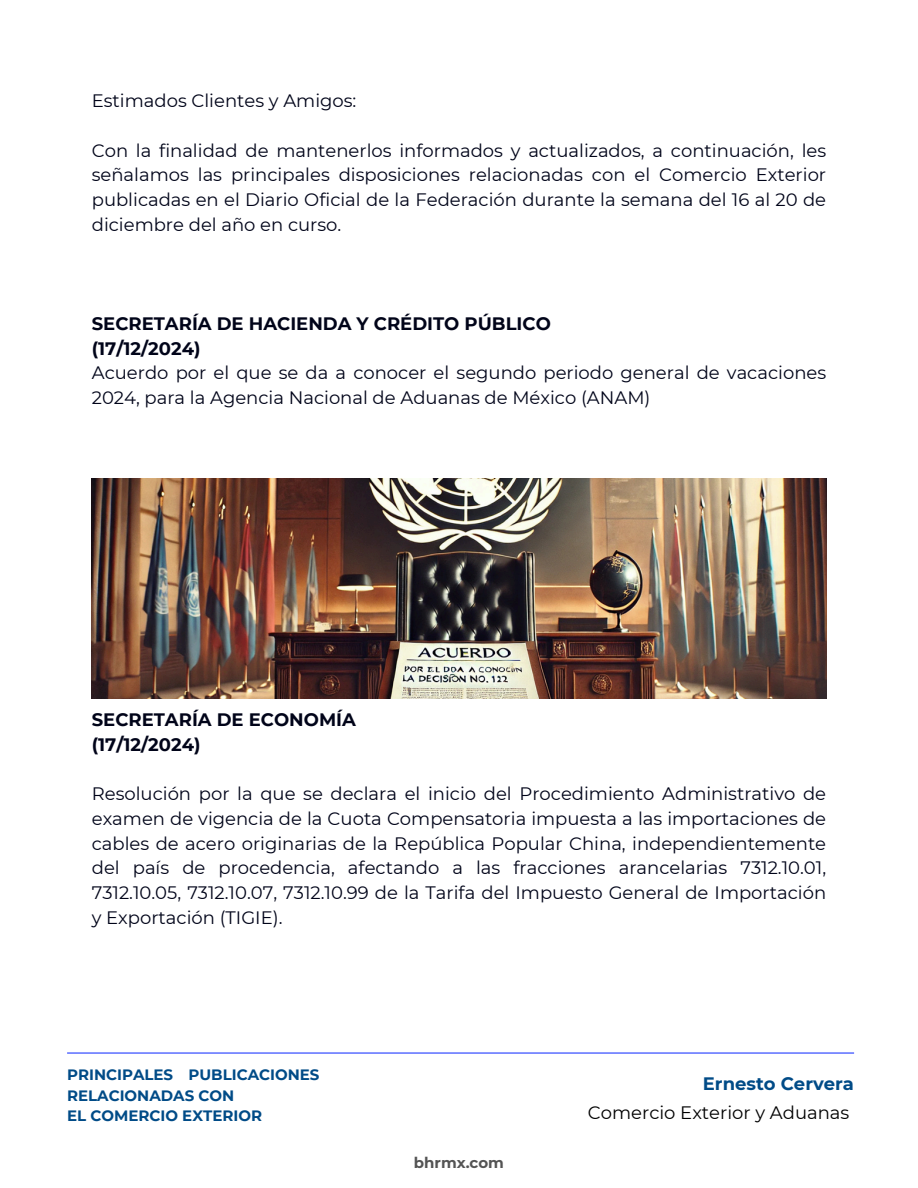
<style>
.page{position:relative;width:918px;height:1188px;background:#fff}
.page>*{position:absolute;margin:0;border:0;box-sizing:border-box;transform-origin:0 0}
.t1{font:18px/24.8px "Montserrat";color:#010419;text-align:justify}
.t2{font:700 18px/24.8px "Montserrat";color:#010419}
.t3{font:18px "Montserrat";color:#000}
.t4{font:700 18px "Montserrat";color:#004b87}
.t5{font:700 15px/20.2px "Montserrat";color:#004b87}
.t6{font:700 15px "Montserrat";color:#545454}
.s1{font-weight:700}
</style>
<div class="page">
<hr style="left:67px;top:1052px;width:787px;height:2px;background:#233dff">
<img style="left:92px;top:478px;width:734px;height:220px">
<h3 class="t1" style="left:92px;top:88px;width:266px">Estimados Clientes y Amigos:</h3>
<h3 class="t1" style="left:92px;top:138px;width:736px">Con la finalidad de mantenerlos informados y actualizados, a continuación, les señalamos las principales disposiciones relacionadas con el Comercio Exterior publicadas en el Diario Oficial de la Federación durante la semana del 16 al 20 de diciembre del año en curso.</h3>
<h3 class="t1" style="left:92px;top:311px;width:736px;text-align:left"><span class="s1">SECRETARÍA DE HACIENDA Y CRÉDITO PÚBLICO<br>(17/12/2024)<br></span>Acuerdo por el que se da a conocer el segundo periodo general de vacaciones 2024, para la Agencia Nacional de Aduanas de México (ANAM)</h3>
<h1 class="t2" style="left:92px;top:707px;width:266px">SECRETARÍA DE ECONOMÍA (17/12/2024)</h1>
<h3 class="t1" style="left:92px;top:781px;width:736px">Resolución por la que se declara el inicio del Procedimiento Administrativo de examen de vigencia de la Cuota Compensatoria impuesta a las importaciones de cables de acero originarias de la República Popular China, independientemente del país de procedencia, afectando a las fracciones arancelarias 7312.10.01, 7312.10.05, 7312.10.07, 7312.10.99 de la Tarifa del Impuesto General de Importación y Exportación (TIGIE).</h3>
<p class="t5" style="left:67px;top:1065px;width:254px">PRINCIPALES PUBLICACIONES<br>RELACIONADAS CON<br>EL COMERCIO EXTERIOR</p>
<h4 class="t6" style="left:414px;top:1153px;width:92px">bhrmx.com</h4>
<h2 class="t4" style="left:703px;top:1073px;width:153px">Ernesto Cervera</h2>
<h3 class="t3" style="left:588px;top:1102px;width:263px">Comercio Exterior y Aduanas</h3>
</div>
